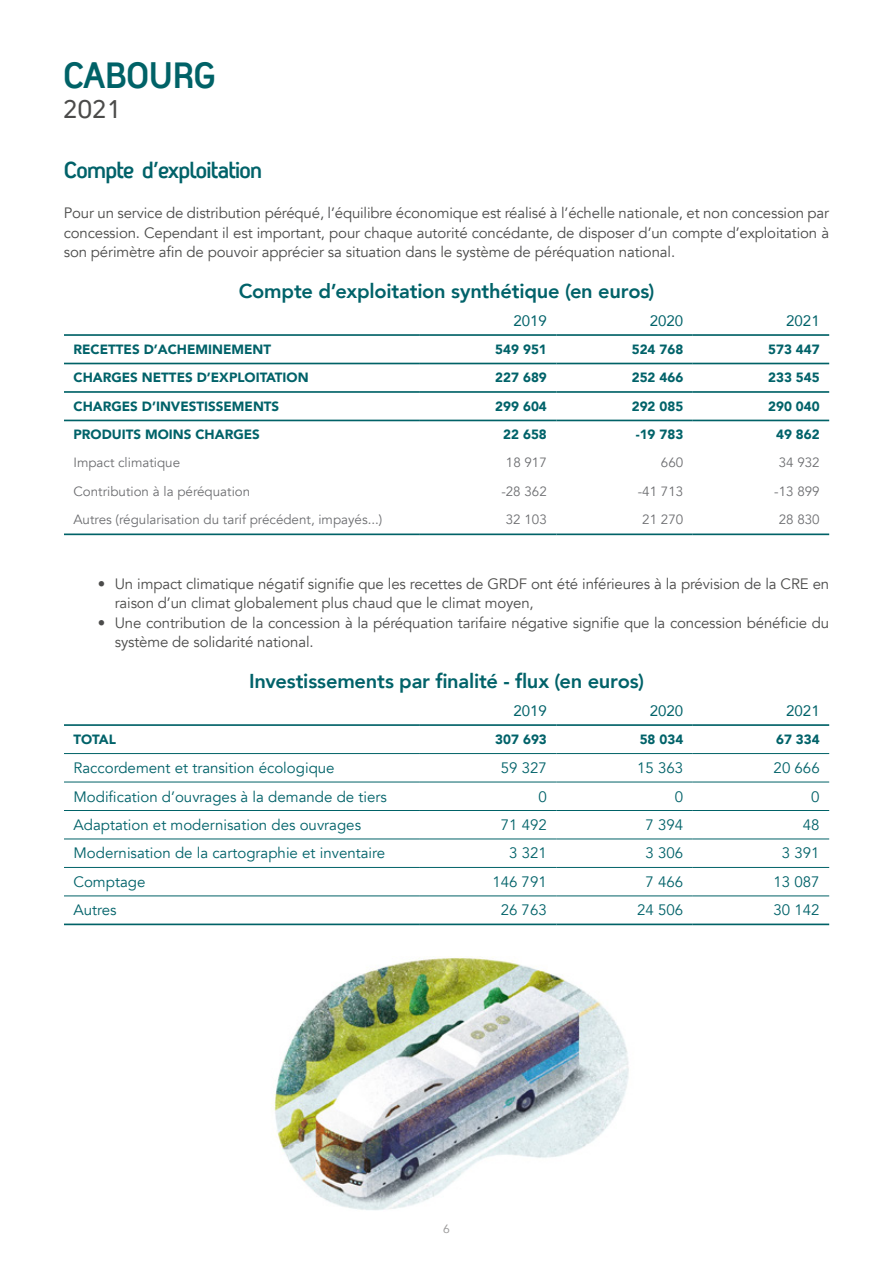
<style>
.page{position:relative;width:893px;height:1263px;background:#fff}
.page>*{position:absolute;margin:0;border:0;box-sizing:border-box;transform-origin:0 0}
.t1{font:700 35.55px "Antagometrica BTW01";letter-spacing:-.025em;color:#006267}
.t2{font:24.75px "Antagometrica BTW01 Regular 2";color:#4b4b4a}
.t3{font:700 22.5px "Antagometrica BTW01";letter-spacing:-.03em;color:#006269}
.t4{font:800 20.1px "Avenir";letter-spacing:-.01em;color:#006269}
.t5{font:15px/19.5px "Avenir";letter-spacing:-.01em;color:#4b4b4a}
.t6{font:15px "Avenir";color:#006269}
.t7{font:15px "Avenir";color:#006269}
.t8{font:900 13.35px "Avenir";color:#006269}
.t9{font:13.35px "Avenir";color:#6d6e71}
.t10{font:12px "Avenir";color:#9d9c9c}
</style>
<div class="page">
<svg style="left:64px;top:362px;width:765px;height:60px"></svg>
<hr style="left:64px;top:533px;width:356px;height:2px;background:#006267">
<hr style="left:420px;top:533px;width:136px;height:2px;background:#006267">
<hr style="left:556px;top:533px;width:137px;height:2px;background:#006267">
<hr style="left:693px;top:533px;width:136px;height:2px;background:#006267">
<hr style="left:64px;top:334px;width:356px;height:2px;background:#006267">
<hr style="left:420px;top:334px;width:136px;height:2px;background:#006267">
<hr style="left:556px;top:334px;width:137px;height:2px;background:#006267">
<hr style="left:693px;top:334px;width:136px;height:2px;background:#006267">
<hr style="left:64px;top:363px;width:356px;height:1px;background:#006267">
<hr style="left:420px;top:363px;width:136px;height:1px;background:#006267">
<hr style="left:556px;top:363px;width:137px;height:1px;background:#006267">
<hr style="left:693px;top:363px;width:136px;height:1px;background:#006267">
<hr style="left:64px;top:391px;width:356px;height:2px;background:#006267">
<hr style="left:420px;top:391px;width:136px;height:2px;background:#006267">
<hr style="left:556px;top:391px;width:137px;height:2px;background:#006267">
<hr style="left:693px;top:391px;width:136px;height:2px;background:#006267">
<hr style="left:64px;top:420px;width:356px;height:1px;background:#006267">
<hr style="left:420px;top:420px;width:136px;height:1px;background:#006267">
<hr style="left:556px;top:420px;width:137px;height:1px;background:#006267">
<hr style="left:693px;top:420px;width:136px;height:1px;background:#006267">
<svg style="left:64px;top:754px;width:765px;height:142px"></svg>
<hr style="left:64px;top:923px;width:356px;height:2px;background:#006267">
<hr style="left:420px;top:923px;width:136px;height:2px;background:#006267">
<hr style="left:556px;top:923px;width:137px;height:2px;background:#006267">
<hr style="left:693px;top:923px;width:136px;height:2px;background:#006267">
<hr style="left:64px;top:724px;width:356px;height:2px;background:#006267">
<hr style="left:420px;top:724px;width:136px;height:2px;background:#006267">
<hr style="left:556px;top:724px;width:137px;height:2px;background:#006267">
<hr style="left:693px;top:724px;width:136px;height:2px;background:#006267">
<hr style="left:64px;top:753px;width:356px;height:1px;background:#006267">
<hr style="left:420px;top:753px;width:136px;height:1px;background:#006267">
<hr style="left:556px;top:753px;width:137px;height:1px;background:#006267">
<hr style="left:693px;top:753px;width:136px;height:1px;background:#006267">
<hr style="left:64px;top:782px;width:356px;height:1px;background:#006267">
<hr style="left:420px;top:782px;width:136px;height:1px;background:#006267">
<hr style="left:556px;top:782px;width:137px;height:1px;background:#006267">
<hr style="left:693px;top:782px;width:136px;height:1px;background:#006267">
<hr style="left:64px;top:810px;width:356px;height:1px;background:#006267">
<hr style="left:420px;top:810px;width:136px;height:1px;background:#006267">
<hr style="left:556px;top:810px;width:137px;height:1px;background:#006267">
<hr style="left:693px;top:810px;width:136px;height:1px;background:#006267">
<hr style="left:64px;top:839px;width:356px;height:1px;background:#006267">
<hr style="left:420px;top:839px;width:136px;height:1px;background:#006267">
<hr style="left:556px;top:839px;width:137px;height:1px;background:#006267">
<hr style="left:693px;top:839px;width:136px;height:1px;background:#006267">
<hr style="left:64px;top:867px;width:356px;height:1px;background:#006267">
<hr style="left:420px;top:867px;width:136px;height:1px;background:#006267">
<hr style="left:556px;top:867px;width:137px;height:1px;background:#006267">
<hr style="left:693px;top:867px;width:136px;height:1px;background:#006267">
<hr style="left:64px;top:896px;width:356px;height:1px;background:#006267">
<hr style="left:420px;top:896px;width:136px;height:1px;background:#006267">
<hr style="left:556px;top:896px;width:137px;height:1px;background:#006267">
<hr style="left:693px;top:896px;width:136px;height:1px;background:#006267">
<img style="left:272px;top:957px;width:357px;height:253px">
<h1 class="t1" style="left:63px;top:54px;width:155px">CABOURG</h1>
<h2 class="t2" style="left:63px;top:95px;width:60px">2021</h2>
<h3 class="t3" style="left:64px;top:157px;width:200px">Compte d’exploitation</h3>
<p class="t5" style="left:64px;top:204px;width:767px;text-align:justify">Pour un service de distribution péréqué, l’équilibre économique est réalisé à l’échelle nationale, et non concession par concession. Cependant il est important, pour chaque autorité concédante, de disposer d’un compte d’exploitation à son périmètre afin de pouvoir apprécier sa situation dans le système de péréquation national.</p>
<h3 class="t4" style="left:239px;top:275px;width:417px">Compte d’exploitation synthétique (en euros)</h3>
<p class="t7" style="left:513px;top:309px;width:35px">2019</p>
<p class="t7" style="left:650px;top:309px;width:35px">2020</p>
<p class="t7" style="left:786px;top:309px;width:35px">2021</p>
<p class="t8" style="left:73px;top:338px;width:199px">RECETTES D’ACHEMINEMENT</p>
<p class="t8" style="left:495px;top:338px;width:53px">549 951</p>
<p class="t8" style="left:632px;top:338px;width:53px">524 768</p>
<p class="t8" style="left:768px;top:338px;width:53px">573 447</p>
<p class="t8" style="left:73px;top:366px;width:237px">CHARGES NETTES D’EXPLOITATION</p>
<p class="t8" style="left:495px;top:366px;width:53px">227 689</p>
<p class="t8" style="left:632px;top:366px;width:53px">252 466</p>
<p class="t8" style="left:768px;top:366px;width:53px">233 545</p>
<p class="t8" style="left:73px;top:395px;width:207px">CHARGES D’INVESTISSEMENTS</p>
<p class="t8" style="left:495px;top:395px;width:53px">299 604</p>
<p class="t8" style="left:632px;top:395px;width:53px">292 085</p>
<p class="t8" style="left:768px;top:395px;width:53px">290 040</p>
<p class="t8" style="left:73px;top:423px;width:188px">PRODUITS MOINS CHARGES</p>
<p class="t8" style="left:503px;top:423px;width:45px">22 658</p>
<p class="t8" style="left:636px;top:423px;width:49px">-19 783</p>
<p class="t8" style="left:776px;top:423px;width:45px">49 862</p>
<p class="t9" style="left:73px;top:455px;width:108px">Impact climatique</p>
<p class="t9" style="left:506px;top:455px;width:42px">18 917</p>
<p class="t9" style="left:661px;top:455px;width:24px">660</p>
<p class="t9" style="left:779px;top:455px;width:42px">34 932</p>
<p class="t9" style="left:73px;top:483px;width:178px">Contribution à la péréquation</p>
<p class="t9" style="left:501px;top:483px;width:47px">-28 362</p>
<p class="t9" style="left:638px;top:483px;width:47px">-41 713</p>
<p class="t9" style="left:774px;top:483px;width:47px">-13 899</p>
<p class="t9" style="left:73px;top:512px;width:310px">Autres (régularisation du tarif précédent, impayés...)</p>
<p class="t9" style="left:506px;top:512px;width:42px">32 103</p>
<p class="t9" style="left:642px;top:512px;width:42px">21 270</p>
<p class="t9" style="left:779px;top:512px;width:42px">28 830</p>
<p class="t5" style="left:115px;top:574px;width:716px;text-indent:-17px">• Un impact climatique négatif signifie que les recettes de GRDF ont été inférieures à la prévision de la CRE en raison d’un climat globalement plus chaud que le climat moyen,</p>
<p class="t5" style="left:115px;top:613px;width:716px;text-indent:-17px">• Une contribution de la concession à la péréquation tarifaire négative signifie que la concession bénéficie du système de solidarité national.</p>
<h3 class="t4" style="left:249px;top:665px;width:396px">Investissements par finalité - flux (en euros)</h3>
<p class="t7" style="left:513px;top:699px;width:35px">2019</p>
<p class="t7" style="left:650px;top:699px;width:35px">2020</p>
<p class="t7" style="left:786px;top:699px;width:35px">2021</p>
<p class="t8" style="left:73px;top:728px;width:44px">TOTAL</p>
<p class="t8" style="left:495px;top:728px;width:53px">307 693</p>
<p class="t8" style="left:640px;top:728px;width:45px">58 034</p>
<p class="t8" style="left:776px;top:728px;width:45px">67 334</p>
<p class="t6" style="left:73px;top:759px;width:263px">Raccordement et transition écologique</p>
<p class="t6" style="left:501px;top:759px;width:48px">59 327</p>
<p class="t6" style="left:637px;top:759px;width:48px">15 363</p>
<p class="t6" style="left:774px;top:759px;width:48px">20 666</p>
<p class="t6" style="left:73px;top:787px;width:315px">Modification d’ouvrages à la demande de tiers</p>
<p class="t6" style="left:538px;top:787px;width:10px">0</p>
<p class="t6" style="left:675px;top:787px;width:10px">0</p>
<p class="t6" style="left:811px;top:787px;width:10px">0</p>
<p class="t6" style="left:73px;top:816px;width:289px">Adaptation et modernisation des ouvrages</p>
<p class="t6" style="left:501px;top:816px;width:48px">71 492</p>
<p class="t6" style="left:645px;top:816px;width:39px">7 394</p>
<p class="t6" style="left:803px;top:816px;width:18px">48</p>
<p class="t6" style="left:73px;top:844px;width:313px">Modernisation de la cartographie et inventaire</p>
<p class="t6" style="left:509px;top:844px;width:39px">3 321</p>
<p class="t6" style="left:645px;top:844px;width:39px">3 306</p>
<p class="t6" style="left:782px;top:844px;width:39px">3 391</p>
<p class="t6" style="left:73px;top:873px;width:73px">Comptage</p>
<p class="t6" style="left:492px;top:873px;width:56px">146 791</p>
<p class="t6" style="left:645px;top:873px;width:39px">7 466</p>
<p class="t6" style="left:774px;top:873px;width:48px">13 087</p>
<p class="t6" style="left:73px;top:901px;width:45px">Autres</p>
<p class="t6" style="left:501px;top:901px;width:48px">26 763</p>
<p class="t6" style="left:637px;top:901px;width:48px">24 506</p>
<p class="t6" style="left:773px;top:901px;width:48px">30 142</p>
<p class="t10" style="left:443px;top:1219px;width:8px">6</p>
</div>
